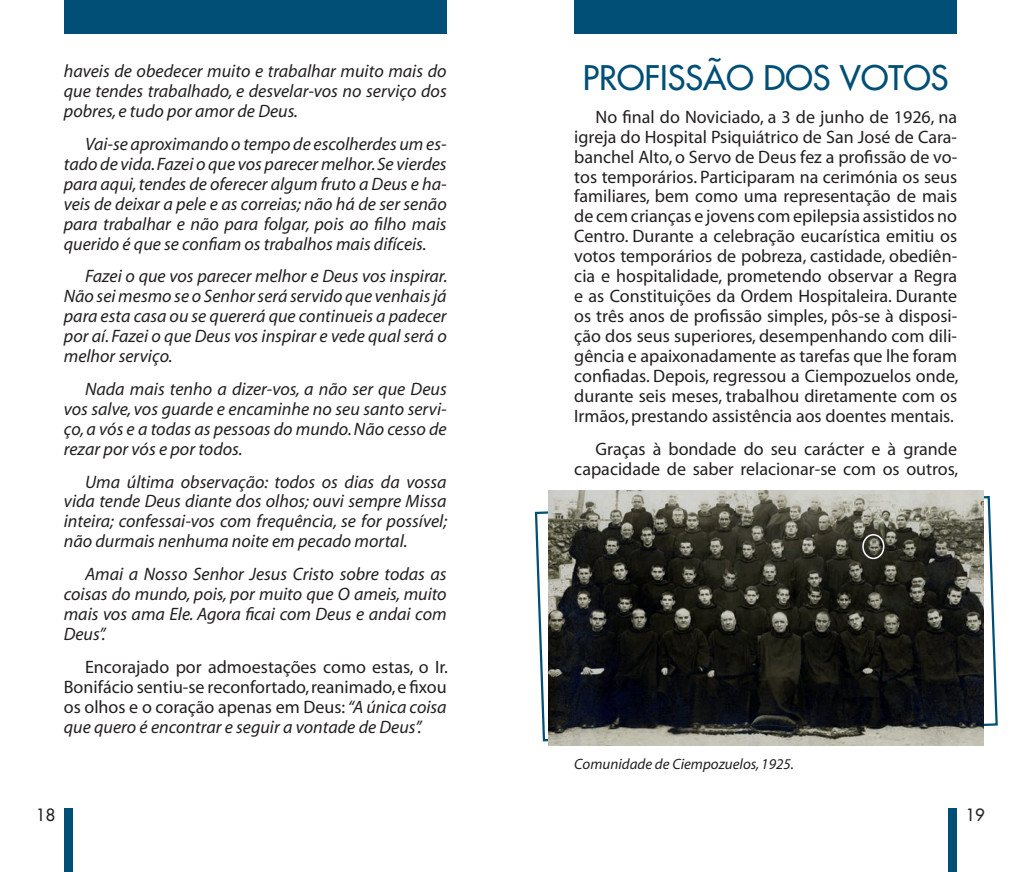
<style>
.page{position:relative;width:1021px;height:872px;background:#fff}
.page>*{position:absolute;margin:0;border:0;box-sizing:border-box;transform-origin:0 0}
.t1{font:33px "Futura";color:#014f76}
.t2{font:italic 18px/20px "Myriad";color:#231f20;text-align:justify}
.t3{font:18px/20px "Myriad";color:#231f20;text-align:justify}
.t4{font:16.5px "Futura";color:#231f20}
.t5{font:italic 15px "Myriad";color:#231f20}
.s1{font-style:italic}
</style>
<div class="page">
<div style="left:64px;top:808px;width:8px;height:64px;background:#014f76"></div>
<div style="left:948px;top:808px;width:9px;height:64px;background:#014f76"></div>
<div style="left:64px;top:0;width:382px;height:34px;background:#014f76"></div>
<div style="left:574px;top:0;width:383px;height:34px;background:#014f76"></div>
<svg style="left:534px;top:495px;width:464px;height:247px"></svg>
<img style="left:548px;top:490px;width:435px;height:255px">
<div style="left:862px;top:534px;width:22px;height:25px;border:2px solid #fff;border-radius:50%"></div>
<p class="t2" style="left:64px;top:62px;width:384px">haveis de obedecer muito e trabalhar muito mais do que tendes trabalhado, e desvelar-vos no serviço dos pobres, e tudo por amor de Deus.</p>
<p class="t2" style="left:64px;top:135px;width:384px;text-indent:21px">Vai-se aproximando o tempo de escolherdes um es&shy;tado de vida. Fazei o que vos parecer melhor. Se vierdes para aqui, tendes de oferecer algum fruto a Deus e ha&shy;veis de deixar a pele e as correias; não há de ser senão para trabalhar e não para folgar, pois ao filho mais querido é que se confiam os trabalhos mais difíceis.</p>
<p class="t2" style="left:64px;top:267px;width:385px;text-indent:21px">Fazei o que vos parecer melhor e Deus vos inspirar.<br>Não sei mesmo se o Senhor será servido que venhais já para esta casa ou se quererá que continueis a padecer por aí. Fazei o que Deus vos inspirar e vede qual será o melhor serviço.</p>
<p class="t2" style="left:64px;top:380px;width:384px;text-indent:21px">Nada mais tenho a dizer-vos, a não ser que Deus vos salve, vos guarde e encaminhe no seu santo servi&shy;ço, a vós e a todas as pessoas do mundo. Não cesso de rezar por vós e por todos.</p>
<p class="t2" style="left:64px;top:472px;width:385px;text-indent:21px">Uma última observação: todos os dias da vossa vida tende Deus diante dos olhos; ouvi sempre Missa inteira; confessai-vos com frequência, se for possível; não durmais nenhuma noite em pecado mortal.</p>
<p class="t2" style="left:64px;top:565px;width:384px;text-indent:21px">Amai a Nosso Senhor Jesus Cristo sobre todas as coisas do mundo, pois, por muito que O ameis, muito mais vos ama Ele. Agora ficai com Deus e andai com Deus”.</p>
<p class="t3" style="left:64px;top:657px;width:386px;text-indent:21px">Encorajado por admoestações como estas, o Ir.<br>Bonifácio sentiu-se reconfortado, reanimado, e fixou os olhos e o coração apenas em Deus: <span class="s1">“A única coisa que quero é encontrar e seguir a vontade de Deus”.</span></p>
<h1 class="t1" style="left:583px;top:56px;width:367px">PROFISSÃO DOS VOTOS</h1>
<p class="t3" style="left:574px;top:107px;width:385px;text-indent:21px">No final do Noviciado, a 3 de junho de 1926, na igreja do Hospital Psiquiátrico de San José de Cara&shy;banchel Alto, o Servo de Deus fez a profissão de vo&shy;tos temporários. Participaram na cerimónia os seus familiares, bem como uma representação de mais de cem crianças e jovens com epilepsia assistidos no Centro. Durante a celebração eucarística emitiu os votos temporários de pobreza, castidade, obediên&shy;cia e hospitalidade, prometendo observar a Regra e as Constituições da Ordem Hospitaleira. Durante os três anos de profissão simples, pôs-se à disposi&shy;ção dos seus superiores, desempenhando com dili&shy;gência e apaixonadamente as tarefas que lhe foram confiadas. Depois, regressou a Ciempozuelos onde, durante seis meses, trabalhou diretamente com os Irmãos, prestando assistência aos doentes mentais.</p>
<p class="t3" style="left:574px;top:439px;width:385px;text-align:right">Graças à bondade do seu carácter e à grande capacidade de saber relacionar-se com os outros,</p>
<p class="t5" style="left:574px;top:757px;width:221px">Comunidade de Ciempozuelos, 1925.</p>
<p class="t4" style="left:36px;top:804px;width:21px">18</p>
<p class="t4" style="left:965px;top:804px;width:21px">19</p>
</div>
